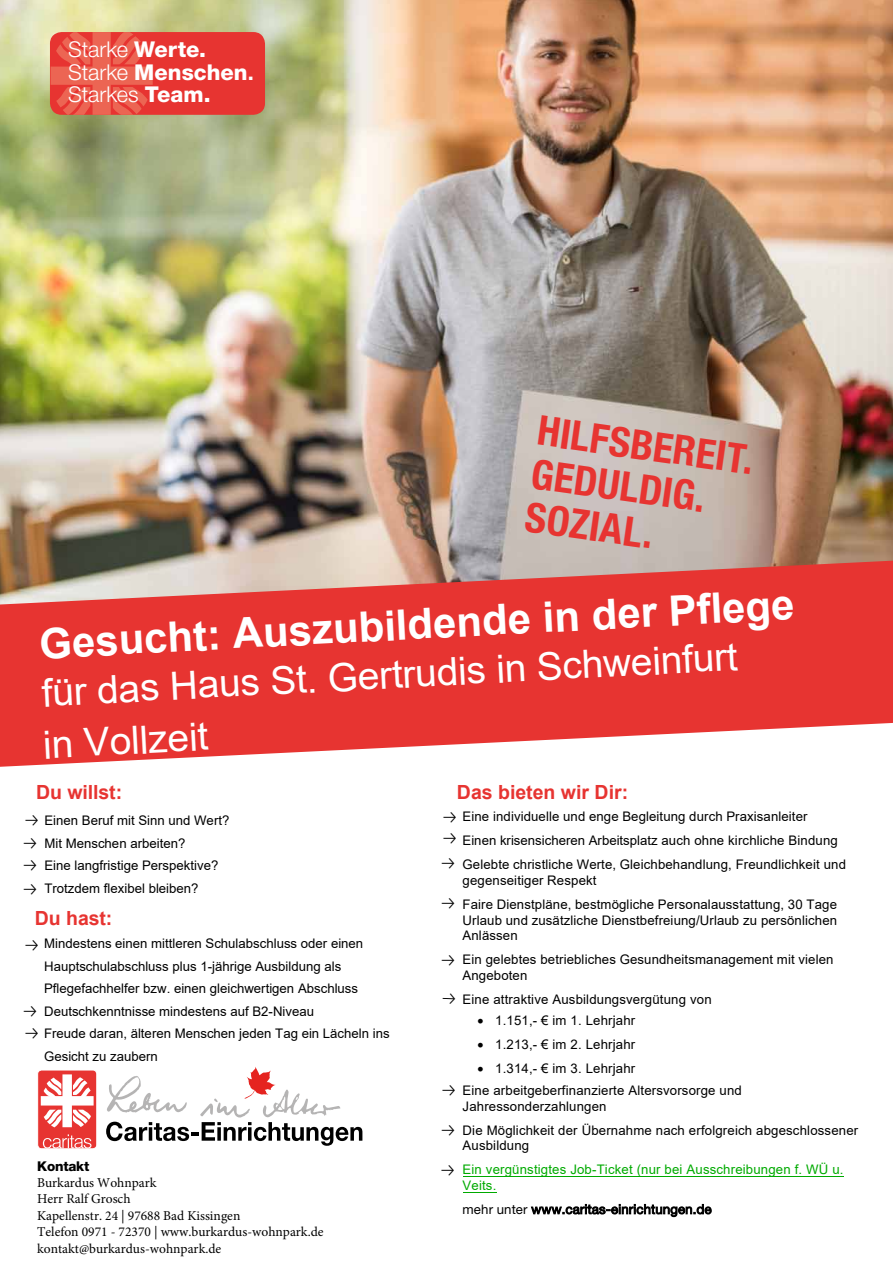
<style>
.page{position:relative;width:893px;height:1263px;background:#fff}
.page>*{position:absolute;margin:0;border:0;box-sizing:border-box;transform-origin:0 0}
.t1{font:700 42px "Arial";color:#fff}
.t2{font:700 condensed 41.1px/43.7px "Helvetica Neue LT Pro";color:#e73431}
.t3{font:39px/52.1px "Arial";color:#fff}
.t4{font:300 21.75px/22.4px "Helvetica Neue LT Pro";color:#fff}
.t5{font:700 19.5px "Arial";color:#e73431}
.t6{font:13.5px/16.5px "Minion Pro";color:#000}
.t7{font:800 13.5px "Helvetica Neue LT";letter-spacing:-.015em;color:#000}
.t8{font:13.2px/22.5px "Arial";letter-spacing:.01em;color:#000}
.t9{font:13.2px/15.6px "Arial";letter-spacing:.01em;color:#0a0}
.t10{font:13.2px "Helvetica Neue LT";letter-spacing:.01em;color:#000}
.s1{font-weight:800}
.s2{font-weight:700}
</style>
<div class="page">
<img style="left:0;top:0;width:893px;height:559px">
<div style="left:50px;top:32px;width:215px;height:83px;background:#e73431;border-radius:12px"></div>
<svg style="left:51px;top:32px;width:102px;height:83px"></svg>
<svg style="left:0;top:559px;width:893px;height:208px;background:#e55854"></svg>
<div style="left:38px;top:1070px;width:59px;height:79px;background:#e73431;border-radius:4px"></div>
<div style="left:37px;top:1069px;width:60px;height:80px;border:1px solid #fff;border-radius:4px"></div>
<svg style="left:43px;top:1134px;width:49px;height:14px"></svg>
<svg style="left:41px;top:1074px;width:53px;height:53px"></svg>
<svg style="left:106px;top:1067px;width:256px;height:79px"></svg>
<hr style="left:463px;top:1192px;width:33px;height:1px;background:#0a0">
<hr style="left:463px;top:1176px;width:380px;height:1px;background:#0a0">
<h3 class="t4" style="left:68px;top:38px;width:187px">Starke <span class="s1">Werte.<br></span>Starke <span class="s1">Menschen</span><span class="s2">.<br></span>Starkes <span class="s1">Team.</span></h3>
<h2 class="t2" style="left:541px;top:408px;width:219px;rotate:8deg">Hilfsbereit.<br>Geduldig.<br>Sozial.</h2>
<h1 class="t1" style="left:38px;top:614px;width:758px;rotate:-3deg">Gesucht: Auszubildende in der Pflege</h1>
<h3 class="t3" style="left:39px;top:667px;width:700px;rotate:-3deg">für das Haus St. Gertrudis in Schweinfurt in Vollzeit</h3>
<h3 class="t5" style="left:36px;top:778px;width:87px">Du willst:</h3>
<h3 class="t5" style="left:457px;top:778px;width:173px">Das bieten wir Dir:</h3>
<p class="t8" style="left:45px;top:809px;width:186px">Einen Beruf mit Sinn und Wert?<br>Mit Menschen arbeiten?<br>Eine langfristige Perspektive?<br>Trotzdem flexibel bleiben?</p>
<h3 class="t5" style="left:35px;top:904px;width:79px">Du hast:</h3>
<p class="t8" style="left:44px;top:932px;width:347px">Mindestens einen mittleren Schulabschluss oder einen Hauptschulabschluss plus 1-jährige Ausbildung als Pflegefachhelfer bzw. einen gleichwertigen Abschluss Deutschkenntnisse mindestens auf B2-Niveau<br>Freude daran, älteren Menschen jeden Tag ein Lächeln ins Gesicht zu zaubern</p>
<p class="t8" style="left:463px;top:805px;width:385px;line-height:23.9px">Eine individuelle und enge Begleitung durch Praxisanleiter<br>Einen krisensicheren Arbeitsplatz auch ohne kirchliche Bindung<br>Gelebte christliche Werte, Gleichbehandlung, Freundlichkeit und</p>
<p class="t8" style="left:463px;top:868px;width:376px;line-height:23.9px">gegenseitiger Respekt<br>Faire Dienstpläne, bestmögliche Personalausstattung, 30 Tage</p>
<p class="t8" style="left:463px;top:912px;width:376px;line-height:15.6px">Urlaub und zusätzliche Dienstbefreiung/Urlaub zu persönlichen<br>Anlässen</p>
<p class="t8" style="left:463px;top:951px;width:372px;line-height:15.6px">Ein gelebtes betriebliches Gesundheitsmanagement mit vielen<br>Angeboten</p>
<p class="t8" style="left:463px;top:988px;width:251px">Eine attraktive Ausbildungsvergütung von</p>
<p class="t8" style="left:478px;top:1009px;width:159px">• 1.151,- € im 1. Lehrjahr</p>
<p class="t8" style="left:478px;top:1033px;width:159px">• 1.213,- € im 2. Lehrjahr</p>
<p class="t8" style="left:463px;top:1056px;width:281px;text-indent:15px">• 1.314,- € im 3. Lehrjahr<br>Eine arbeitgeberfinanzierte Altersvorsorge und</p>
<p class="t8" style="left:463px;top:1094px;width:397px;line-height:23.9px">Jahressonderzahlungen<br>Die Möglichkeit der Übernahme nach erfolgreich abgeschlossener</p>
<p class="t8" style="left:463px;top:1134px;width:68px">Ausbildung</p>
<p class="t9" style="left:463px;top:1162px;width:382px">Ein vergünstigtes Job-Ticket (nur bei Ausschreibungen f. WÜ u.<br>Veits.</p>
<p class="t10" style="left:463px;top:1201px;width:250px">mehr unter www.caritas-einrichtungen.de</p>
<p class="t7" style="left:37px;top:1158px;width:54px">Kontakt</p>
<p class="t6" style="left:37px;top:1174px;width:288px">Burkardus Wohnpark<br>Herr Ralf Grosch<br>Kapellenstr. 24 | 97688 Bad Kissingen<br>Telefon 0971 - 72370 | www.burkardus-wohnpark.de kontakt@burkardus-wohnpark.de</p>
</div>
